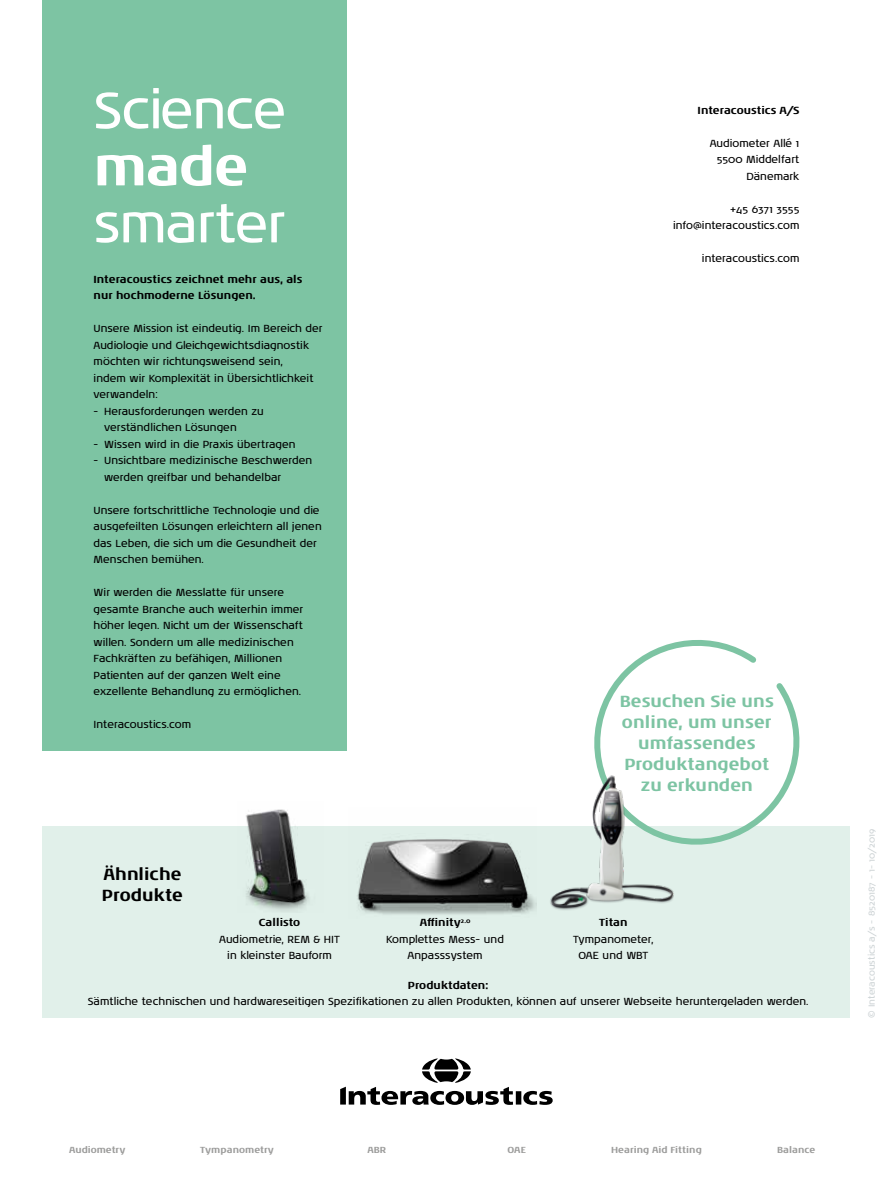
<style>
.page{position:relative;width:893px;height:1188px;background:#fff}
.page>*{position:absolute;margin:0;border:0;box-sizing:border-box;transform-origin:0 0}
.t1{font:52.5px "Noa LT Pro";letter-spacing:-.02em;color:#fff}
.t2{font:700 52.5px "Noa LT Pro";color:#fff}
.t3{font:700 16.5px/21px "Noa LT Pro";color:#7dc4a3;text-align:center}
.t4{font:700 16.5px/21px "Noa LT Pro";color:#000}
.t5{font:10.5px/16.5px "Noa LT Pro";color:#000}
.t6{font:700 10.5px/16.5px "Noa LT Pro";color:#000}
.t7{font:700 9px "Noa LT Pro";color:#9d9d9c}
.t8{font:9px "Noa LT Pro";color:#ced4d6}
.s1{font-weight:700}
</style>
<div class="page">
<div style="left:43px;top:827px;width:807px;height:191px;background:#e1f0ea"></div>
<svg style="left:340px;top:1058px;width:213px;height:47px"></svg>
<div style="left:43px;top:0;width:304px;height:751px;background:#7dc4a3"></div>
<img style="left:348px;top:826px;width:189px;height:89px">
<img style="left:359px;top:839px;width:168px;height:68px">
<img style="left:238px;top:809px;width:85px;height:103px">
<img style="left:246px;top:810px;width:58px;height:91px">
<svg style="left:594px;top:640px;width:216px;height:205px"></svg>
<img style="left:541px;top:772px;width:139px;height:138px">
<h1 class="t1" style="left:94px;top:74px;width:194px">Science</h1>
<h1 class="t2" style="left:94px;top:127px;width:156px">made</h1>
<h1 class="t1" style="left:94px;top:188px;width:194px">smarter</h1>
<p class="t6" style="left:94px;top:270px;width:210px">Interacoustics zeichnet mehr aus, als nur hochmoderne Lösungen.</p>
<p class="t5" style="left:94px;top:320px;width:231px">Unsere Mission ist eindeutig. Im Bereich der Audiologie und Gleichgewichtsdiagnostik möchten wir richtungsweisend sein,<br>indem wir Komplexität in Übersichtlichkeit verwandeln:</p>
<p class="t5" style="left:104px;top:403px;width:161px;text-indent:-11px">- Herausforderungen werden zu verständlichen Lösungen</p>
<p class="t5" style="left:94px;top:436px;width:203px">- Wissen wird in die Praxis übertragen</p>
<p class="t5" style="left:104px;top:452px;width:209px;text-indent:-11px">- Unsichtbare medizinische Beschwerden werden greifbar und behandelbar</p>
<p class="t5" style="left:94px;top:502px;width:230px">Unsere fortschrittliche Technologie und die ausgefeilten Lösungen erleichtern all jenen das Leben, die sich um die Gesundheit der Menschen bemühen.</p>
<p class="t5" style="left:94px;top:584px;width:211px">Wir werden die Messlatte für unsere gesamte Branche auch weiterhin immer höher legen. Nicht um der Wissenschaft willen. Sondern um alle medizinischen Fachkräften zu befähigen, Millionen Patienten auf der ganzen Welt eine exzellente Behandlung zu ermöglichen.</p>
<p class="t5" style="left:94px;top:716px;width:99px">Interacoustics.com</p>
<h2 class="t4" style="left:102px;top:863px;width:83px">Ähnliche<br>Produkte</h2>
<p class="t6" style="left:259px;top:914px;width:43px">Callisto</p>
<p class="t5" style="left:219px;top:930px;width:122px;text-align:center">Audiometrie, REM &amp; HIT in kleinster Bauform</p>
<p class="t5" style="left:386px;top:914px;width:119px;text-align:center"><span class="s1">Affinity</span><sup>2.0<br></sup>Komplettes Mess- und<br>Anpasssystem</p>
<p class="t6" style="left:698px;top:101px;width:103px">Interacoustics A/S</p>
<p class="t5" style="left:710px;top:134px;width:91px;text-align:right">Audiometer Allé 1<br>5500 Middelfart<br>Dänemark</p>
<p class="t5" style="left:673px;top:200px;width:128px;text-align:right">+45 6371 3555 info@interacoustics.com</p>
<p class="t5" style="left:702px;top:250px;width:99px">interacoustics.com</p>
<h2 class="t3" style="left:620px;top:689px;width:156px">Besuchen Sie uns online, um unser umfassendes<br>Produktangebot zu erkunden</h2>
<p class="t6" style="left:599px;top:914px;width:30px">Titan</p>
<p class="t5" style="left:573px;top:930px;width:82px;text-align:center">Tympanometer,<br>OAE und WBT</p>
<p class="t6" style="left:408px;top:976px;width:82px">Produktdaten:</p>
<p class="t5" style="left:88px;top:993px;width:722px">Sämtliche technischen und hardwareseitigen Spezifikationen zu allen Produkten, können auf unserer Webseite heruntergeladen werden.</p>
<p class="t7" style="left:69px;top:1142px;width:58px">Audiometry</p>
<p class="t7" style="left:200px;top:1142px;width:75px">Tympanometry</p>
<p class="t7" style="left:367px;top:1142px;width:20px">ABR</p>
<p class="t7" style="left:507px;top:1142px;width:20px">OAE</p>
<p class="t7" style="left:611px;top:1142px;width:92px">Hearing Aid Fitting</p>
<p class="t7" style="left:777px;top:1142px;width:40px">Balance</p>
<p class="t8" style="left:865px;top:1018px;width:191px;rotate:-90deg">© Interacoustics a/s - 8520187 - 1- 10/2019</p>
</div>
